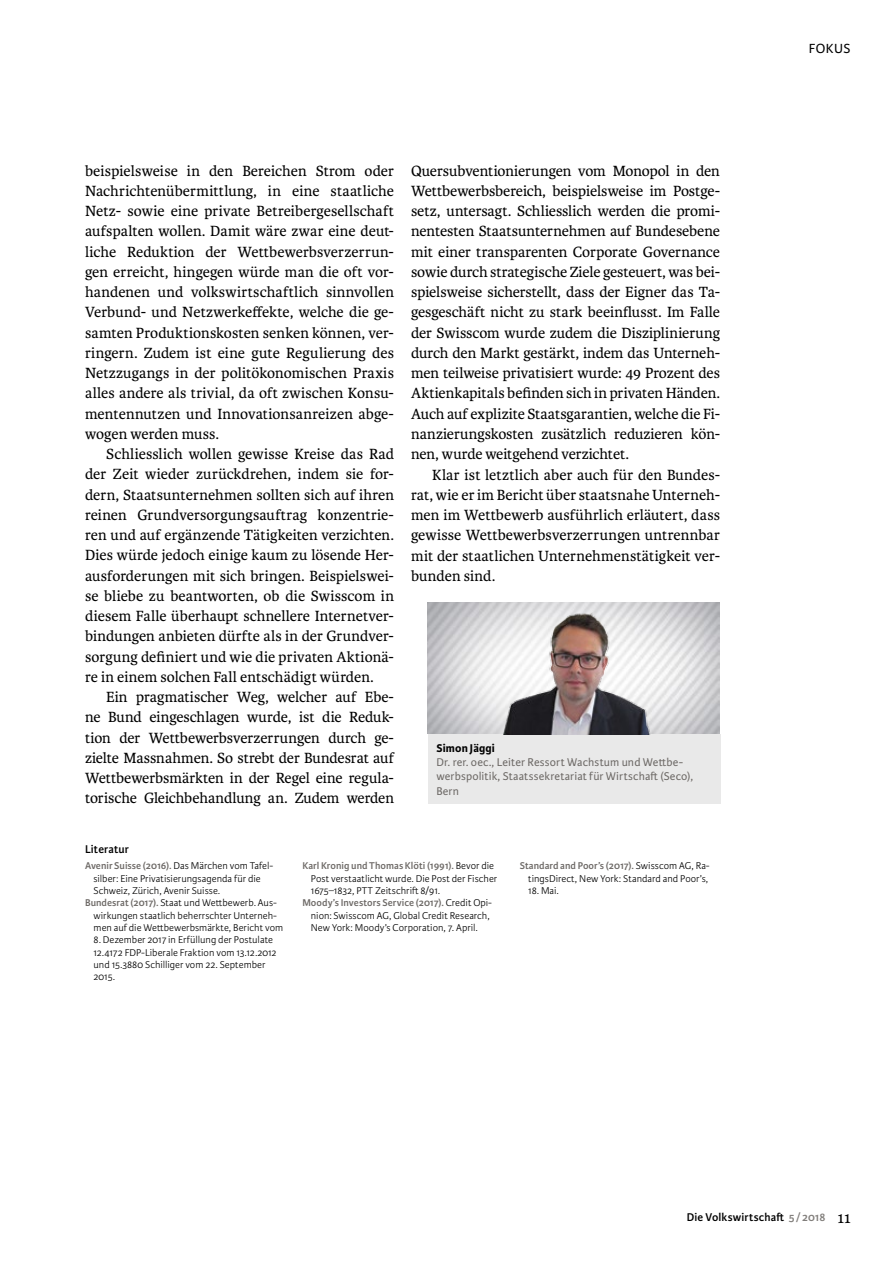
<style>
.page{position:relative;width:893px;height:1263px;background:#fff}
.page>*{position:absolute;margin:0;border:0;box-sizing:border-box;transform-origin:0 0}
.t1{font:15.75px/20.2px "Karmina";letter-spacing:-.005em;color:#000;text-align:justify}
.t2{font:14.1px "Karmina Sans";letter-spacing:.035em;color:#000}
.t3{font:12px/14.4px "Karmina Sans";letter-spacing:.015em;color:#6d6966}
.t4{font:600 12px "Karmina Sans";letter-spacing:.01em;color:#000}
.t5{font:700 12px "Karmina Sans";letter-spacing:.015em;color:#000}
.t6{font:300 10.5px/12.3px "Karmina Sans";letter-spacing:.005em;color:#000}
.t7{font:600 10.5px "Karmina Sans";letter-spacing:.005em;color:#6d6966}
.s1{font-weight:300;color:#000}
.s2{font-weight:600;color:#6d6966}
.s3{color:#817e7b}
.s4{font-family:"Karmina";font-weight:400;font-size:16.5px}
</style>
<div class="page">
<img style="left:428px;top:602px;width:292px;height:132px">
<div style="left:428px;top:734px;width:292px;height:69px;background:#e9e9e9"></div>
<img style="left:465px;top:610px;width:229px;height:124px">
<p class="t1" style="left:85px;top:160px;width:310px">beispielsweise in den Bereichen Strom oder Nachrichtenübermittlung, in eine staatliche Netz- sowie eine private Betreibergesellschaft aufspalten wollen. Damit wäre zwar eine deut&shy;liche Reduktion der Wettbewerbsverzerrun&shy;gen erreicht, hingegen würde man die oft vor&shy;handenen und volkswirtschaftlich sinnvollen Verbund- und Netzwerkeffekte, welche die ge&shy;samten Produktionskosten senken können, ver&shy;ringern. Zudem ist eine gute Regulierung des Netzzugangs in der politökonomischen Praxis alles andere als trivial, da oft zwischen Konsu&shy;mentennutzen und Innovationsanreizen abge&shy;wogen werden muss.</p>
<p class="t1" style="left:85px;top:444px;width:311px;text-indent:21px">Schliesslich wollen gewisse Kreise das Rad der Zeit wieder zurückdrehen, indem sie for&shy;dern, Staatsunternehmen sollten sich auf ihren reinen Grundversorgungsauftrag konzentrie&shy;ren und auf ergänzende Tätigkeiten verzichten.<br>Dies würde jedoch einige kaum zu lösende Her&shy;ausforderungen mit sich bringen. Beispielswei&shy;se bliebe zu beantworten, ob die Swisscom in diesem Falle überhaupt schnellere Internetver&shy;bindungen anbieten dürfte als in der Grundver&shy;sorgung definiert und wie die privaten Aktionä&shy;re in einem solchen Fall entschädigt würden.</p>
<p class="t1" style="left:85px;top:687px;width:310px;text-indent:21px">Ein pragmatischer Weg, welcher auf Ebe&shy;ne Bund eingeschlagen wurde, ist die Reduk&shy;tion der Wettbewerbsverzerrungen durch ge&shy;zielte Massnahmen. So strebt der Bundesrat auf Wettbewerbsmärkten in der Regel eine regula&shy;torische Gleichbehandlung an. Zudem werden</p>
<p class="t1" style="left:411px;top:161px;width:311px">Quersubventionierungen vom Monopol in den Wettbewerbsbereich, beispielsweise im Postge&shy;setz, untersagt. Schliesslich werden die promi&shy;nentesten Staatsunternehmen auf Bundesebene mit einer transparenten Corporate Governance sowie durch strategische Ziele gesteuert, was bei&shy;spielsweise sicherstellt, dass der Eigner das Ta&shy;gesgeschäft nicht zu stark beeinflusst. Im Falle der Swisscom wurde zudem die Disziplinierung durch den Markt gestärkt, indem das Unterneh&shy;men teilweise privatisiert wurde: 49 Prozent des Aktienkapitals befinden sich in privaten Händen.<br>Auch auf explizite Staatsgarantien, welche die Fi&shy;nanzierungskosten zusätzlich reduzieren kön&shy;nen, wurde weitgehend verzichtet.</p>
<p class="t1" style="left:411px;top:464px;width:311px;text-indent:21px">Klar ist letztlich aber auch für den Bundes&shy;rat, wie er im Bericht über staatsnahe Unterneh&shy;men im Wettbewerb ausführlich erläutert, dass gewisse Wettbewerbsverzerrungen untrennbar mit der staatlichen Unternehmenstätigkeit ver&shy;bunden sind.</p>
<p class="t5" style="left:436px;top:741px;width:60px">Simon Jäggi</p>
<p class="t3" style="left:436px;top:755px;width:258px">Dr. rer. oec., Leiter Ressort Wachstum und Wettbe&shy;werbspolitik, Staatssekretariat für Wirtschaft (Seco),<br>Bern</p>
<p class="t4" style="left:85px;top:842px;width:45px">Literatur</p>
<p class="t7" style="left:85px;top:860px;width:190px">Avenir Suisse (2016). <span class="s1">Das Märchen vom Tafel-</span></p>
<p class="t6" style="left:94px;top:872px;width:169px">silber: Eine Privatisierungsagenda für die</p>
<p class="t6" style="left:94px;top:885px;width:128px">Schweiz, Zürich, Avenir Suisse.</p>
<p class="t6" style="left:85px;top:897px;width:193px"><span class="s2">Bundesrat (2017).</span> Staat und Wettbewerb. Aus-</p>
<p class="t6" style="left:94px;top:909px;width:185px">wirkungen staatlich beherrschter Unterneh-</p>
<p class="t6" style="left:94px;top:922px;width:191px">men auf die Wettbewerbsmärkte, Bericht vom</p>
<p class="t6" style="left:94px;top:934px;width:185px">8. Dezember 2017 in Erfüllung der Postulate 12.4172 FDP-Liberale Fraktion vom 13.12.2012 und 15.3880 Schilliger vom 22. September 2015.</p>
<p class="t7" style="left:302px;top:860px;width:193px">Karl Kronig und Thomas Klöti (1991). <span class="s1">Bevor die</span></p>
<p class="t6" style="left:311px;top:872px;width:188px">Post verstaatlicht wurde. Die Post der Fischer</p>
<p class="t6" style="left:311px;top:885px;width:131px">1675–1832, PTT Zeitschrift 8/91.</p>
<p class="t7" style="left:302px;top:897px;width:191px">Moody’s Investors Service (2017). <span class="s1">Credit Opi-</span></p>
<p class="t6" style="left:311px;top:909px;width:180px">nion: Swisscom AG, Global Credit Research,</p>
<p class="t6" style="left:311px;top:921px;width:169px">New York: Moody’s Corporation, 7. April.</p>
<p class="t6" style="left:520px;top:860px;width:192px;text-align:right"><span class="s2">Standard and Poor’s (2017).</span> Swisscom AG, Ra&shy;tingsDirect, New York: Standard and Poor’s,</p>
<p class="t6" style="left:528px;top:885px;width:32px">18. Mai.</p>
<p class="t2" style="left:809px;top:41px;width:43px">FOKUS</p>
<p class="t4" style="left:687px;top:1210px;width:165px">Die Volkswirtschaft <span class="s3">5 /2018</span> <span class="s4">11</span></p>
</div>
